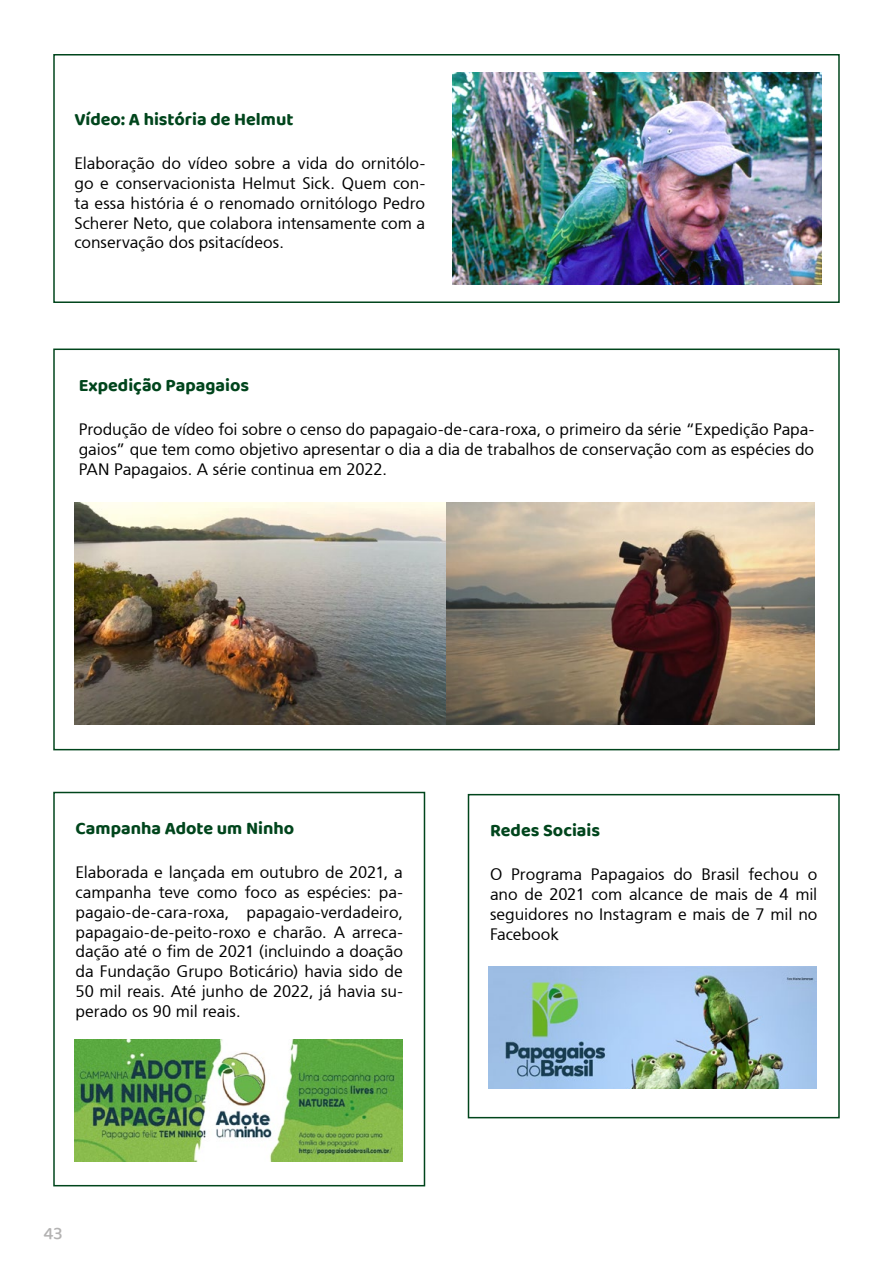
<style>
.page{position:relative;width:893px;height:1263px;background:#fff}
.page>*{position:absolute;margin:0;border:0;box-sizing:border-box;transform-origin:0 0}
.t1{font:700 18px "Baloo 2";color:#00451c}
.t2{font:500 18px "Baloo 2";color:#b3b2b2}
.t3{font:16.5px/19.8px "Weissach Regular SWFTE";letter-spacing:-.005em;color:#000;text-align:justify}
</style>
<div class="page">
<img style="left:453px;top:73px;width:368px;height:211px">
<div style="left:53px;top:54px;width:787px;height:249px;border:2px solid #00451c"></div>
<div style="left:53px;top:348px;width:787px;height:402px;border:2px solid #00451c"></div>
<div style="left:53px;top:792px;width:372px;height:394px;border:2px solid #00451c"></div>
<div style="left:468px;top:794px;width:372px;height:324px;border:2px solid #00451c"></div>
<img style="left:74px;top:502px;width:740px;height:223px">
<img style="left:74px;top:1040px;width:329px;height:122px">
<img style="left:489px;top:967px;width:327px;height:122px">
<p class="t1" style="left:74px;top:108px;width:221px">Vídeo: A história de Helmut</p>
<p class="t3" style="left:74px;top:153px;width:352px">Elaboração do vídeo sobre a vida do ornitólo&shy;go e conservacionista Helmut Sick. Quem con&shy;ta essa história é o renomado ornitólogo Pedro Scherer Neto, que colabora intensamente com a conservação dos psitacídeos.</p>
<p class="t1" style="left:79px;top:374px;width:172px">Expedição Papagaios</p>
<p class="t3" style="left:79px;top:419px;width:737px">Produção de vídeo foi sobre o censo do papagaio-de-cara-roxa, o primeiro da série “Expedição Papa&shy;gaios” que tem como objetivo apresentar o dia a dia de trabalhos de conservação com as espécies do PAN Papagaios. A série continua em 2022.</p>
<p class="t1" style="left:76px;top:817px;width:220px">Campanha Adote um Ninho</p>
<p class="t1" style="left:490px;top:819px;width:112px">Redes Sociais</p>
<p class="t3" style="left:76px;top:862px;width:329px">Elaborada e lançada em outubro de 2021, a campanha teve como foco as espécies: pa&shy;pagaio-de-cara-roxa, papagaio-verdadeiro, papagaio-de-peito-roxo e charão. A arreca&shy;dação até o fim de 2021 (incluindo a doação da Fundação Grupo Boticário) havia sido de 50 mil reais. Até junho de 2022, já havia su&shy;perado os 90 mil reais.</p>
<p class="t3" style="left:490px;top:865px;width:329px">O Programa Papagaios do Brasil fechou o ano de 2021 com alcance de mais de 4 mil seguidores no Instagram e mais de 7 mil no Facebook</p>
<p class="t2" style="left:43px;top:1220px;width:21px">43</p>
</div>
